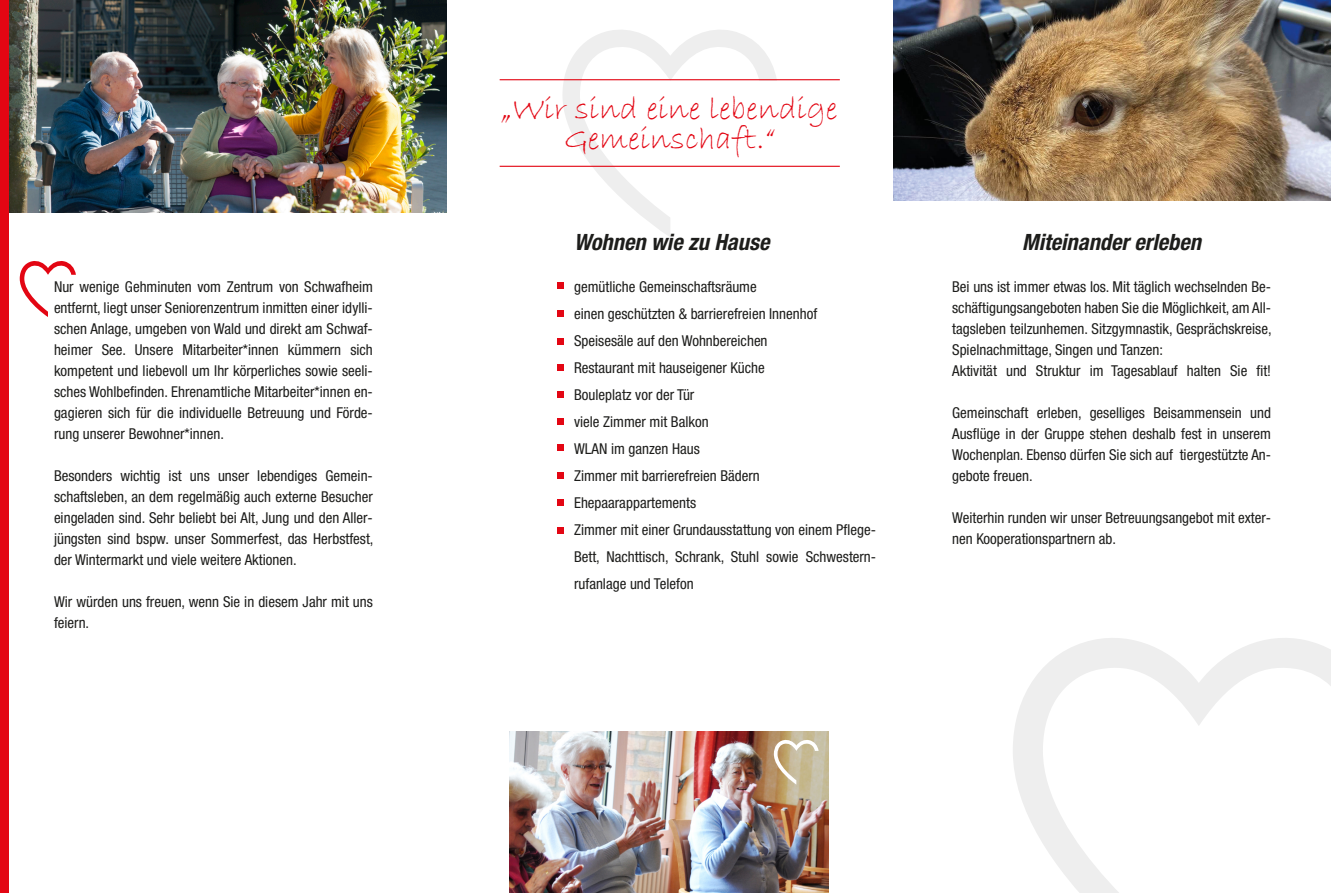
<style>
.page{position:relative;width:1331px;height:893px;background:#fff}
.page>*{position:absolute;margin:0;border:0;box-sizing:border-box;transform-origin:0 0}
.t1{font:33px/30px "Bradley Hand ITC";color:#e30613;text-align:center}
.t2{font:italic 700 condensed 22.5px "Helvetica Neue LT Pro";color:#1d1d1b}
.t3{font:condensed 15px/21px "Helvetica Neue LT Pro";color:#1d1d1b}
</style>
<div class="page">
<svg style="left:562px;top:30px;width:215px;height:207px"></svg>
<svg style="left:1013px;top:638px;width:318px;height:255px"></svg>
<img style="left:9px;top:0;width:437px;height:213px">
<div style="left:0;top:0;width:9px;height:893px;background:#e30613"></div>
<img style="left:893px;top:0;width:438px;height:201px">
<hr style="left:500px;top:166px;width:340px;height:1px;background:#e30613">
<hr style="left:500px;top:79px;width:340px;height:1px;background:#e30613">
<svg style="left:20px;top:261px;width:56px;height:56px"></svg>
<img style="left:510px;top:731px;width:319px;height:162px">
<svg style="left:774px;top:739px;width:45px;height:45px"></svg>
<svg style="left:557px;top:283px;width:6px;height:6px"></svg>
<svg style="left:557px;top:391px;width:6px;height:6px"></svg>
<svg style="left:557px;top:419px;width:6px;height:6px"></svg>
<div style="left:557px;top:444px;width:6px;height:7px;background:#e30613"></div>
<svg style="left:557px;top:311px;width:6px;height:6px"></svg>
<div style="left:557px;top:338px;width:6px;height:7px;background:#e30613"></div>
<svg style="left:557px;top:364px;width:6px;height:6px"></svg>
<svg style="left:557px;top:472px;width:6px;height:6px"></svg>
<div style="left:557px;top:499px;width:6px;height:7px;background:#e30613"></div>
<svg style="left:557px;top:527px;width:6px;height:6px"></svg>
<p class="t3" style="left:54px;top:278px;width:320px;text-align:justify">Nur wenige Gehminuten vom Zentrum von Schwafheim entfernt, liegt unser Seniorenzentrum inmitten einer idylli&shy;schen Anlage, umgeben von Wald und direkt am Schwaf&shy;heimer See. Unsere Mitarbeiter*innen kümmern sich kompetent und liebevoll um Ihr körperliches sowie seeli&shy;sches Wohlbefinden. Ehrenamtliche Mitarbeiter*innen en&shy;gagieren sich für die individuelle Betreuung und Förde&shy;rung unserer Bewohner*innen.</p>
<p class="t3" style="left:54px;top:467px;width:321px;text-align:justify">Besonders wichtig ist uns unser lebendiges Gemein&shy;schaftsleben, an dem regelmäßig auch externe Besucher eingeladen sind. Sehr beliebt bei Alt, Jung und den Aller&shy;jüngsten sind bspw. unser Sommerfest, das Herbstfest, der Wintermarkt und viele weitere Aktionen.</p>
<p class="t3" style="left:54px;top:593px;width:320px">Wir würden uns freuen, wenn Sie in diesem Jahr mit uns feiern.</p>
<h1 class="t1" style="left:502px;top:96px;width:337px">„Wir sind eine lebendige<br>Gemeinschaft.“</h1>
<h2 class="t2" style="left:574px;top:234px;width:197px">Wohnen wie zu Hause</h2>
<p class="t3" style="left:574px;top:275px;width:304px;line-height:27px">gemütliche Gemeinschaftsräume<br>einen geschützten &amp; barrierefreien Innenhof Speisesäle auf den Wohnbereichen<br>Restaurant mit hauseigener Küche<br>Bouleplatz vor der Tür<br>viele Zimmer mit Balkon<br>WLAN im ganzen Haus<br>Zimmer mit barrierefreien Bädern Ehepaarappartements<br>Zimmer mit einer Grundausstattung von einem Pflege-Bett, Nachttisch, Schrank, Stuhl sowie Schwestern&shy;rufanlage und Telefon</p>
<h2 class="t2" style="left:1022px;top:234px;width:181px">Miteinander erleben</h2>
<p class="t3" style="left:952px;top:278px;width:321px">Bei uns ist immer etwas los. Mit täglich wechselnden Be&shy;schäftigungsangeboten haben Sie die Möglichkeit, am All&shy;tagsleben teilzunhemen. Sitzgymnastik, Gesprächskreise, Spielnachmittage, Singen und Tanzen:<br>Aktivität und Struktur im Tagesablauf halten Sie fit!</p>
<p class="t3" style="left:952px;top:404px;width:320px;text-align:justify">Gemeinschaft erleben, geselliges Beisammensein und Ausflüge in der Gruppe stehen deshalb fest in unserem Wochenplan. Ebenso dürfen Sie sich auf tiergestützte An&shy;gebote freuen.</p>
<p class="t3" style="left:952px;top:509px;width:320px">Weiterhin runden wir unser Betreuungsangebot mit exter&shy;nen Kooperationspartnern ab.</p>
</div>
